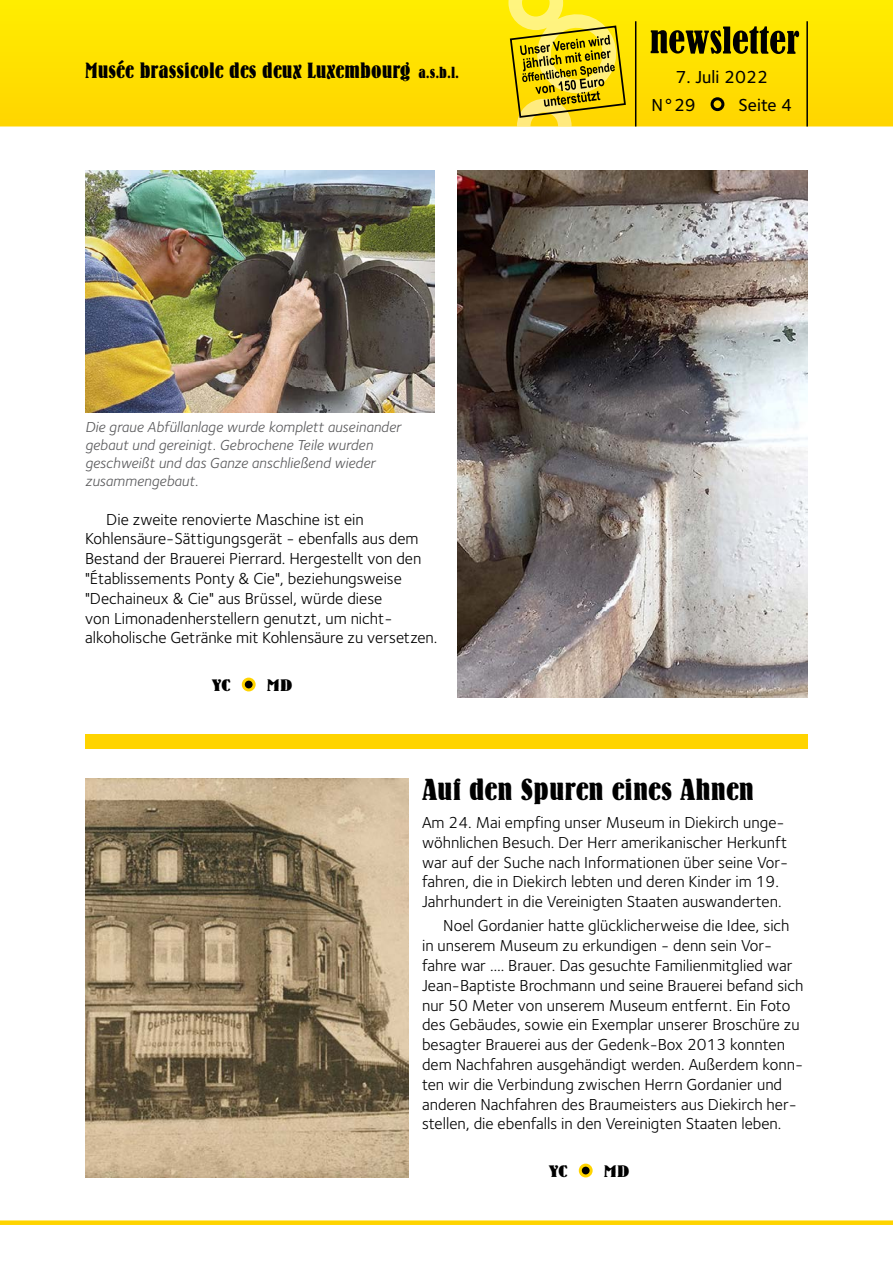
<style>
.page{position:relative;width:893px;height:1263px;background:#fff}
.page>*{position:absolute;margin:0;border:0;box-sizing:border-box;transform-origin:0 0}
.t1{font:30px "Bernhard Bold Condensed BT";color:#000;scale:1.15 1}
.t2{font:21.75px "Bernhard Bold Condensed BT";color:#000;scale:1.1 1}
.t3{font:18px/28.5px "Foundry Sterling Medium CE";color:#000}
.t4{font:16.5px/19.8px "Foundry Sterling Book CE";color:#000}
.t5{font:16.5px "Bernhard Bold Condensed BT";letter-spacing:-.01em;color:#000;scale:1.5 1}
.t6{font:15px/18px "Foundry Sterling Book Italic CE";color:#58585a}
.s1{font-size:15.75px;color:#ffd400}
</style>
<div class="page">
<svg style="left:0;top:0;width:893px;height:126px;background:#fee000"></svg>
<svg style="left:651px;top:26px;width:148px;height:28px;background:#7d7000"></svg>
<div style="left:712px;top:99px;width:11px;height:11px;background:#ffd400;border-radius:50%"></div>
<div style="left:711px;top:97px;width:13px;height:14px;border:3px solid #000;border-radius:50%"></div>
<div style="left:0;top:1220px;width:893px;height:5px;background:#ffd400"></div>
<hr style="left:806px;top:21px;width:2px;height:105px;background:#000">
<svg style="left:508px;top:0;width:129px;height:126px;background:#dbc41e"></svg>
<div style="left:243px;top:679px;width:11px;height:11px;background:#000;border-radius:50%"></div>
<div style="left:242px;top:678px;width:14px;height:13px;border:3px solid #ffd400;border-radius:50%"></div>
<img style="left:85px;top:170px;width:350px;height:242px">
<img style="left:457px;top:170px;width:351px;height:527px">
<div style="left:85px;top:733px;width:723px;height:15px;background:#ffd400"></div>
<div style="left:580px;top:1165px;width:11px;height:11px;background:#000;border-radius:50%"></div>
<div style="left:579px;top:1163px;width:14px;height:14px;border:3px solid #ffd400;border-radius:50%"></div>
<img style="left:85px;top:778px;width:323px;height:400px">
<h2 class="t2" style="left:85px;top:58px;width:342px">Musée brassicole des deux Luxembourg <span class="s1">a.s.b.l.</span></h2>
<p class="t6" style="left:85px;top:418px;width:318px">Die graue Abfüllanlage wurde komplett auseinander gebaut und gereinigt. Gebrochene Teile wurden geschweißt und das Ganze anschließend wieder zusammengebaut.</p>
<p class="t4" style="left:85px;top:509px;width:354px;text-indent:21px">Die zweite renovierte Maschine ist ein Kohlensäure-Sättigungsgerät - ebenfalls aus dem Bestand der Brauerei Pierrard. Hergestellt von den "Établissements Ponty &amp; Cie", beziehungsweise "Dechaineux &amp; Cie" aus Brüssel, würde diese<br>von Limonadenherstellern genutzt, um nicht&shy;alkoholische Getränke mit Kohlensäure zu versetzen.</p>
<p class="t5" style="left:213px;top:676px;width:13px">YC</p>
<p class="t5" style="left:267px;top:676px;width:19px">MD</p>
<p class="t3" style="left:651px;top:63px;width:118px;text-indent:24px">7. Juli 2022<br>N°29</p>
<p class="t3" style="left:738px;top:91px;width:55px">Seite 4</p>
<h1 class="t1" style="left:422px;top:771px;width:290px">Auf den Spuren eines Ahnen</h1>
<p class="t4" style="left:422px;top:813px;width:368px">Am 24. Mai empfing unser Museum in Diekirch unge&shy;wöhnlichen Besuch. Der Herr amerikanischer Herkunft war auf der Suche nach Informationen über seine Vor&shy;fahren, die in Diekirch lebten und deren Kinder im 19.<br>Jahrhundert in die Vereinigten Staaten auswanderten.</p>
<p class="t4" style="left:422px;top:916px;width:383px;text-indent:21px">Noel Gordanier hatte glücklicherweise die Idee, sich in unserem Museum zu erkundigen - denn sein Vor&shy;fahre war …. Brauer. Das gesuchte Familienmitglied war Jean-Baptiste Brochmann und seine Brauerei befand sich nur 50 Meter von unserem Museum entfernt. Ein Foto des Gebäudes, sowie ein Exemplar unserer Broschüre zu besagter Brauerei aus der Gedenk-Box 2013 konnten dem Nachfahren ausgehändigt werden. Außerdem konn&shy;ten wir die Verbindung zwischen Herrn Gordanier und anderen Nachfahren des Braumeisters aus Diekirch her&shy;stellen, die ebenfalls in den Vereinigten Staaten leben.</p>
<p class="t5" style="left:550px;top:1162px;width:13px">YC</p>
<p class="t5" style="left:604px;top:1162px;width:19px">MD</p>
</div>
